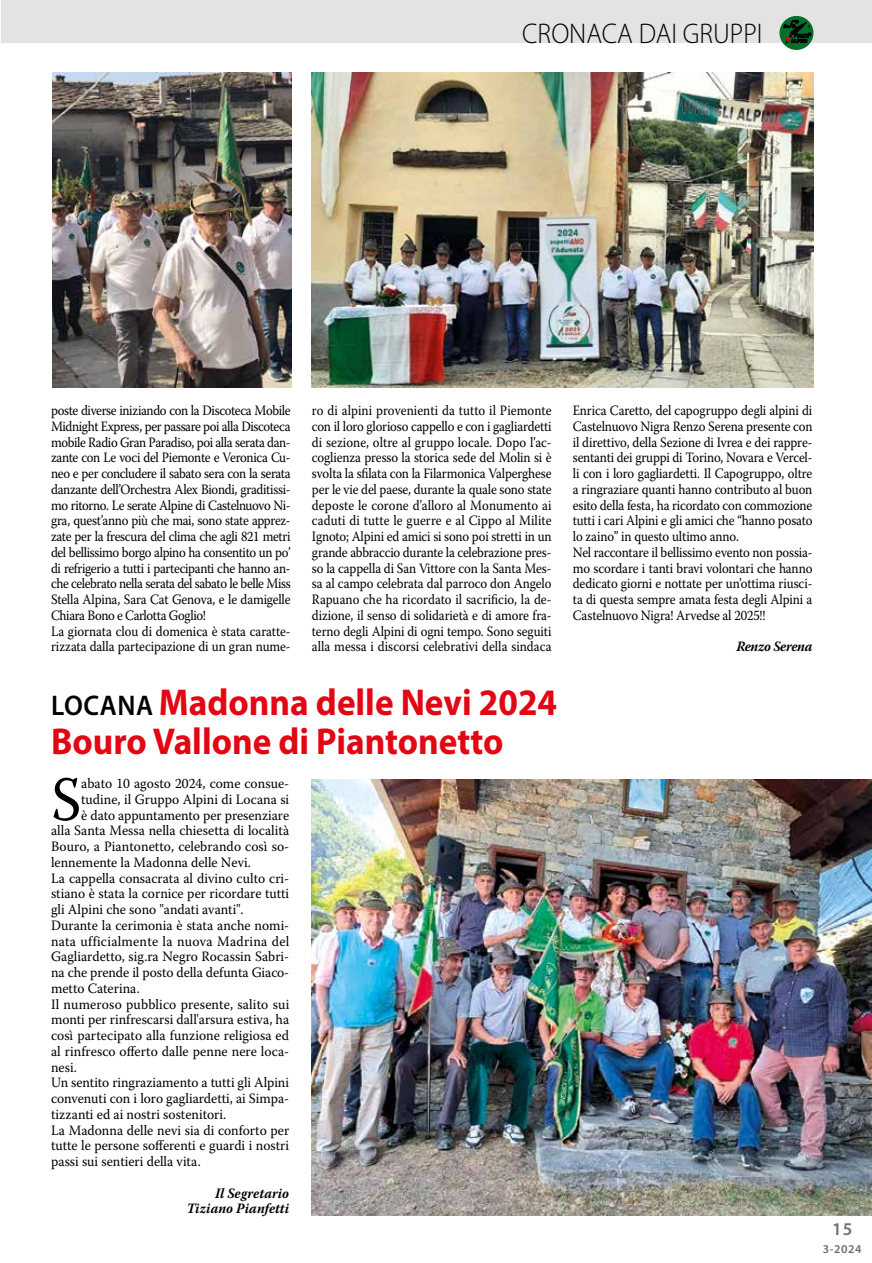
<style>
.page{position:relative;width:872px;height:1263px;background:#fff}
.page>*{position:absolute;margin:0;border:0;box-sizing:border-box;transform-origin:0 0}
.t1{font:62.1px "Warnock Pro";color:#000;scale:.95 1}
.t2{font:700 37.5px/39px "Myriad Pro";color:#e30613;scale:.94 1}
.t3{font:300 28.5px "Myriad Pro";color:#000;scale:.94 1}
.t4{font:600 18px "Myriad Pro";color:#706f6f}
.t5{font:14.25px/15.8px "Warnock Pro";letter-spacing:-.01em;color:#000;text-align:justify;scale:.9 1}
.t6{font:14.25px "Warnock Pro";letter-spacing:-.01em;color:#000;scale:.95 1}
.t7{font:14.25px/15.8px "Warnock Pro";letter-spacing:-.03em;color:#000;scale:.9 1}
.t8{font:14.25px "Warnock Pro";letter-spacing:.01em;color:#000;scale:.95 1}
.t9{font:14.25px "Warnock Pro";letter-spacing:.02em;color:#000;scale:.95 1}
.t10{font:italic 700 14.25px/15.8px "Warnock Pro";color:#000;text-align:right;scale:.95 1}
.t11{font:italic 700 14.25px "Warnock Pro";letter-spacing:-.02em;color:#000;scale:.95 1}
.t12{font:600 12px "Myriad Pro";color:#706f6f}
.s1{font-weight:600;font-size:28.5px;color:#000}
</style>
<div class="page">
<img style="left:312px;top:779px;width:560px;height:437px">
<img style="left:52px;top:72px;width:240px;height:316px">
<img style="left:312px;top:72px;width:501px;height:316px">
<div style="left:1px;top:0;width:871px;height:43px;background:#e3e3e3"></div>
<svg style="left:779px;top:16px;width:34px;height:34px"></svg>
<div style="left:780px;top:17px;width:32px;height:32px;background:#00702a;border-radius:50%"></div>
<svg style="left:783px;top:20px;width:28px;height:23px"></svg>
<h3 class="t3" style="left:522px;top:16px;width:257px">CRONACA DAI GRUPPI</h3>
<p class="t7" style="left:51px;top:402px;width:268px">poste diverse iniziando con la Discoteca Mobile Midnight Express, per passare poi alla Discoteca mobile Radio Gran Paradiso, poi alla serata dan&shy;zante con Le voci del Piemonte e Veronica Cu&shy;neo e per concludere il sabato sera con la serata danzante dell’Orchestra Alex Biondi, graditissi&shy;mo ritorno. Le serate Alpine di Castelnuovo Ni&shy;gra, quest’anno più che mai, sono state apprez&shy;zate per la frescura del clima che agli 821 metri del bellissimo borgo alpino ha consentito un po’ di refrigerio a tutti i partecipanti che hanno an&shy;che celebrato nella serata del sabato le belle Miss Stella Alpina, Sara Cat Genova, e le damigelle Chiara Bono e Carlotta Goglio!<br>La giornata clou di domenica è stata caratte&shy;rizzata dalla partecipazione di un gran nume-</p>
<p class="t5" style="left:312px;top:402px;width:268px">ro di alpini provenienti da tutto il Piemonte con il loro glorioso cappello e con i gagliardetti di sezione, oltre al gruppo locale. Dopo l’ac&shy;coglienza presso la storica sede del Molin si è svolta la sfilata con la Filarmonica Valperghese per le vie del paese, durante la quale sono state deposte le corone d’alloro al Monumento ai caduti di tutte le guerre e al Cippo al Milite Ignoto; Alpini ed amici si sono poi stretti in un grande abbraccio durante la celebrazione pres&shy;so la cappella di San Vittore con la Santa Mes&shy;sa al campo celebrata dal parroco don Angelo Rapuano che ha ricordato il sacrificio, la de&shy;dizione, il senso di solidarietà e di amore fra&shy;terno degli Alpini di ogni tempo. Sono seguiti alla messa i discorsi celebrativi della sindaca</p>
<p class="t5" style="left:573px;top:402px;width:268px;text-align:left">Enrica Caretto, del capogruppo degli alpini di Castelnuovo Nigra Renzo Serena presente con il direttivo, della Sezione di Ivrea e dei rappre&shy;sentanti dei gruppi di Torino, Novara e Vercel&shy;li con i loro gagliardetti. Il Capogruppo, oltre a ringraziare quanti hanno contributo al buon esito della festa, ha ricordato con commozione tutti i cari Alpini e gli amici che “hanno posato lo zaino” in questo ultimo anno.<br>Nel raccontare il bellissimo evento non possia&shy;mo scordare i tanti bravi volontari che hanno dedicato giorni e nottate per un’ottima riusci&shy;ta di questa sempre amata festa degli Alpini a Castelnuovo Nigra! Arvedse al 2025!!</p>
<p class="t11" style="left:736px;top:638px;width:82px">Renzo Serena</p>
<h2 class="t2" style="left:51px;top:681px;width:540px"><span class="s1">LOCANA</span> Madonna delle Nevi 2024<br>Bouro Vallone di Piantonetto</h2>
<h1 class="t1" style="left:51px;top:762px;width:33px">S</h1>
<p class="t6" style="left:81px;top:775px;width:220px">abato 10 agosto 2024, come consue-</p>
<p class="t6" style="left:81px;top:791px;width:220px">tudine, il Gruppo Alpini di Locana si</p>
<p class="t6" style="left:81px;top:806px;width:220px">è dato appuntamento per presenziare</p>
<p class="t6" style="left:51px;top:822px;width:252px">alla Santa Messa nella chiesetta di località</p>
<p class="t6" style="left:51px;top:838px;width:252px">Bouro, a Piantonetto, celebrando così so-</p>
<p class="t6" style="left:51px;top:854px;width:212px">lennemente la Madonna delle Nevi.</p>
<p class="t6" style="left:51px;top:869px;width:252px">La cappella consacrata al divino culto cri-</p>
<p class="t6" style="left:51px;top:885px;width:252px">stiano è stata la cornice per ricordare tutti</p>
<p class="t6" style="left:51px;top:901px;width:204px">gli Alpini che sono "andati avanti".</p>
<p class="t6" style="left:51px;top:917px;width:252px">Durante la cerimonia è stata anche nomi-</p>
<p class="t9" style="left:51px;top:932px;width:252px">nata ufficialmente la nuova Madrina del</p>
<p class="t6" style="left:51px;top:948px;width:252px">Gagliardetto, sig.ra Negro Rocassin Sabri-</p>
<p class="t6" style="left:51px;top:964px;width:252px">na che prende il posto della defunta Giaco-</p>
<p class="t6" style="left:51px;top:980px;width:95px">metto Caterina.</p>
<p class="t8" style="left:51px;top:995px;width:252px">Il numeroso pubblico presente, salito sui</p>
<p class="t6" style="left:51px;top:1011px;width:252px">monti per rinfrescarsi dall'arsura estiva, ha</p>
<p class="t6" style="left:51px;top:1027px;width:252px">così partecipato alla funzione religiosa ed</p>
<p class="t6" style="left:51px;top:1043px;width:252px">al rinfresco offerto dalle penne nere loca-</p>
<p class="t6" style="left:51px;top:1058px;width:29px">nesi.</p>
<p class="t6" style="left:51px;top:1074px;width:252px">Un sentito ringraziamento a tutti gli Alpini</p>
<p class="t6" style="left:51px;top:1090px;width:252px">convenuti con i loro gagliardetti, ai Simpa-</p>
<p class="t6" style="left:51px;top:1106px;width:186px">tizzanti ed ai nostri sostenitori.</p>
<p class="t6" style="left:51px;top:1121px;width:252px">La Madonna delle nevi sia di conforto per</p>
<p class="t6" style="left:51px;top:1137px;width:252px">tutte le persone sofferenti e guardi i nostri</p>
<p class="t6" style="left:51px;top:1153px;width:159px">passi sui sentieri della vita.</p>
<p class="t10" style="left:187px;top:1185px;width:109px">Il Segretario<br>Tiziano Pianfetti</p>
<p class="t4" style="left:832px;top:1217px;width:22px">15</p>
<p class="t12" style="left:822px;top:1241px;width:40px">3-2024</p>
</div>
